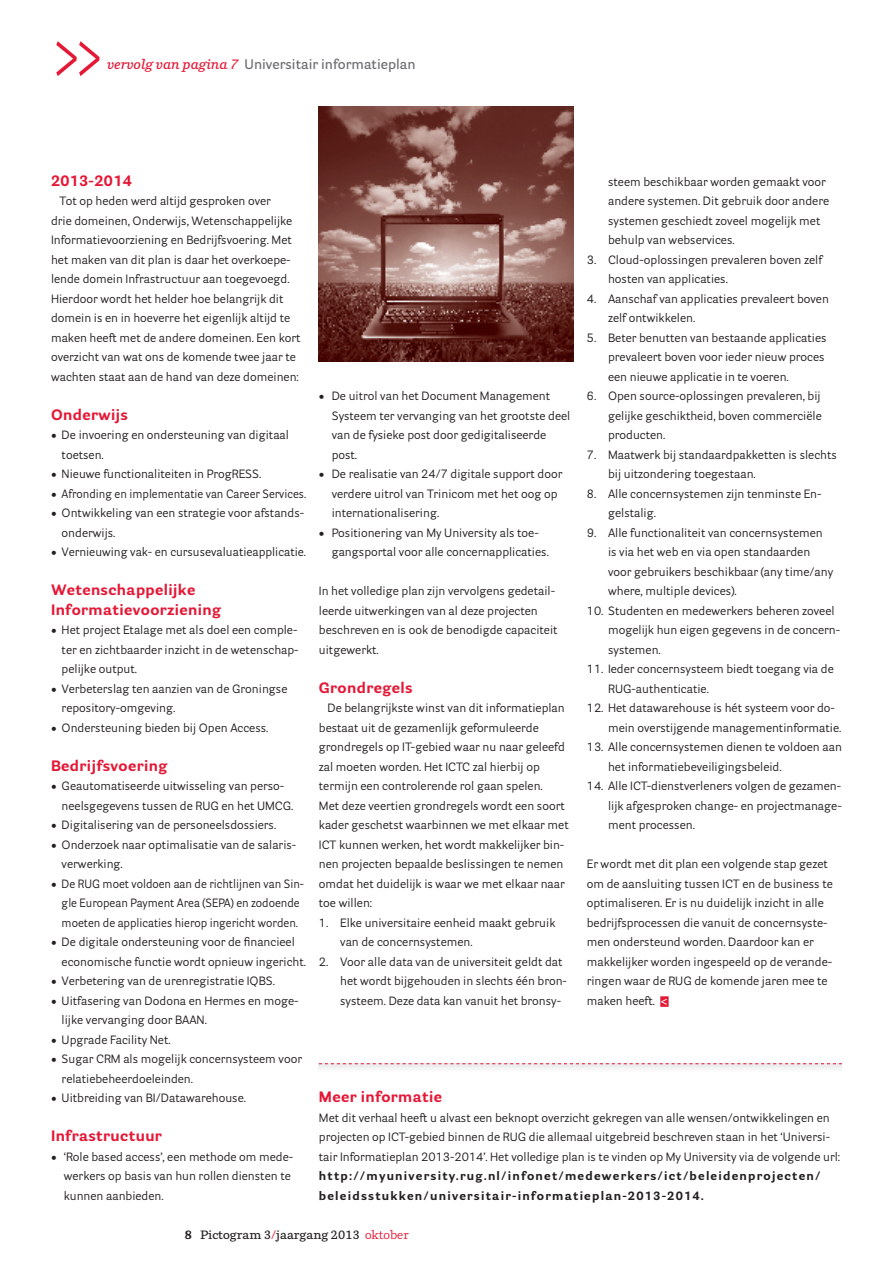
<style>
.page{position:relative;width:893px;height:1263px;background:#fff}
.page>*{position:absolute;margin:0;border:0;box-sizing:border-box;transform-origin:0 0}
.t1{font:72px "Parry";color:#e51836;scale:.7 1}
.t2{font:700 15px/19.5px "Parry Grotesque";letter-spacing:.025em;color:#e51836}
.t3{font:600 13.5px "Parry Grotesque";color:#6c6d70}
.t4{font:12px/19.5px "Parry Grotesque";color:#231f20}
.t5{font:700 12px/19.5px "Parry Grotesque";letter-spacing:.1em;color:#231f20}
.t6{font:600 12px "Parry";color:#231f20}
.s1{font-family:"Parry";font-style:italic;color:#e51836}
.s2{font-family:"Parry";font-weight:600;color:#fff}
.s3{font-weight:700}
.s4{color:#e51836}
.s5{font-weight:400;color:#e51836}
</style>
<div class="page">
<div style="left:660px;top:996px;width:9px;height:11px;background:#e51836"></div>
<div style="left:319px;top:1064px;width:523px;height:9px;background:#f4f5f5"></div>
<svg style="left:319px;top:1063px;width:523px;height:1px"></svg>
<img style="left:319px;top:106px;width:255px;height:255px">
<h1 class="t1" style="left:51px;top:14px;width:77px">&gt;&gt;</h1>
<p class="t3" style="left:107px;top:56px;width:310px"><span class="s1">vervolg van pagina 7</span> Universitair informatieplan</p>
<p class="t2" style="left:51px;top:170px;width:82px">2013-2014</p>
<p class="t4" style="left:51px;top:191px;width:251px;text-indent:9px">Tot op heden werd altijd gesproken over<br>drie domeinen, Onderwijs, Wetenschappelijke Informatievoorziening en Bedrijfsvoering. Met het maken van dit plan is daar het overkoepe&shy;lende domein Infrastructuur aan toegevoegd.<br>Hierdoor wordt het helder hoe belangrijk dit domein is en in hoeverre het eigenlijk altijd te maken heeft met de andere domeinen. Een kort overzicht van wat ons de komende twee jaar te wachten staat aan de hand van deze domeinen:</p>
<p class="t2" style="left:51px;top:404px;width:78px">Onderwijs</p>
<p class="t4" style="left:62px;top:425px;width:229px;text-indent:-11px">• De invoering en ondersteuning van digitaal toetsen.</p>
<p class="t4" style="left:51px;top:464px;width:212px">• Nieuwe functionaliteiten in ProgRESS.</p>
<p class="t4" style="left:51px;top:484px;width:257px">• Afronding en implementatie van Career Services.</p>
<p class="t4" style="left:62px;top:503px;width:244px;text-indent:-11px">• Ontwikkeling van een strategie voor afstands&shy;onderwijs.</p>
<p class="t4" style="left:51px;top:542px;width:257px">• Vernieuwing vak- en cursusevaluatieapplicatie.</p>
<p class="t2" style="left:51px;top:580px;width:172px">Wetenschappelijke<br>Informatievoorziening</p>
<p class="t4" style="left:62px;top:620px;width:239px;text-align:justify;text-indent:-11px">• Het project Etalage met als doel een comple&shy;ter en zichtbaarder inzicht in de wetenschap&shy;pelijke output.</p>
<p class="t4" style="left:62px;top:678px;width:227px;text-indent:-11px">• Verbeterslag ten aanzien van de Groningse repository-omgeving.</p>
<p class="t4" style="left:51px;top:717px;width:219px">• Ondersteuning bieden bij Open Access.</p>
<p class="t2" style="left:51px;top:755px;width:118px">Bedrijfsvoering</p>
<p class="t4" style="left:62px;top:776px;width:233px;text-indent:-11px">• Geautomatiseerde uitwisseling van perso&shy;neelsgegevens tussen de RUG en het UMCG.</p>
<p class="t4" style="left:51px;top:815px;width:227px">• Digitalisering van de personeelsdossiers.</p>
<p class="t4" style="left:62px;top:834px;width:236px;text-indent:-11px">• Onderzoek naar optimalisatie van de salaris&shy;verwerking.</p>
<p class="t4" style="left:51px;top:873px;width:255px;text-align:center">• De RUG moet voldoen aan de richtlijnen van Sin&shy;gle European Payment Area (SEPA) en zodoende moeten de applicaties hierop ingericht worden.</p>
<p class="t4" style="left:62px;top:932px;width:246px;text-indent:-11px">• De digitale ondersteuning voor de financieel economische functie wordt opnieuw ingericht.</p>
<p class="t4" style="left:51px;top:971px;width:226px">• Verbetering van de urenregistratie IQBS.</p>
<p class="t4" style="left:62px;top:990px;width:238px;text-indent:-11px">• Uitfasering van Dodona en Hermes en moge&shy;lijke vervanging door BAAN.</p>
<p class="t4" style="left:51px;top:1029px;width:121px">• Upgrade Facility Net.</p>
<p class="t4" style="left:62px;top:1049px;width:242px;text-indent:-11px">• Sugar CRM als mogelijk concernsysteem voor relatiebeheerdoeleinden.</p>
<p class="t4" style="left:51px;top:1088px;width:197px">• Uitbreiding van BI/Datawarehouse.</p>
<p class="t2" style="left:51px;top:1126px;width:112px">Infrastructuur</p>
<p class="t4" style="left:64px;top:1146px;width:231px;text-indent:-13px">• ‘Role based access’, een methode om mede&shy;werkers op basis van hun rollen diensten te kunnen aanbieden.</p>
<p class="t4" style="left:332px;top:386px;width:240px;text-indent:-13px">• De uitrol van het Document Management Systeem ter vervanging van het grootste deel van de fysieke post door gedigitaliseerde post.</p>
<p class="t4" style="left:332px;top:464px;width:232px;text-indent:-13px">• De realisatie van 24/7 digitale support door verdere uitrol van Trinicom met het oog op internationalisering.</p>
<p class="t4" style="left:332px;top:523px;width:219px;text-indent:-13px">• Positionering van My University als toe&shy;gangsportal voor alle concernapplicaties.</p>
<p class="t4" style="left:319px;top:581px;width:240px">In het volledige plan zijn vervolgens gedetail&shy;leerde uitwerkingen van al deze projecten beschreven en is ook de benodigde capaciteit uitgewerkt.</p>
<p class="t2" style="left:319px;top:677px;width:95px">Grondregels</p>
<p class="t4" style="left:319px;top:698px;width:251px;text-indent:9px">De belangrijkste winst van dit informatieplan bestaat uit de gezamenlijk geformuleerde grondregels op IT-gebied waar nu naar geleefd zal moeten worden. Het ICTC zal hierbij op termijn een controlerende rol gaan spelen.<br>Met deze veertien grondregels wordt een soort kader geschetst waarbinnen we met elkaar met ICT kunnen werken, het wordt makkelijker bin&shy;nen projecten bepaalde beslissingen te nemen omdat het duidelijk is waar we met elkaar naar toe willen:</p>
<p class="t4" style="left:340px;top:912px;width:217px;text-indent:-21px">1. Elke universitaire eenheid maakt gebruik van de concernsystemen.</p>
<p class="t4" style="left:340px;top:951px;width:228px;text-indent:-21px">2. Voor alle data van de universiteit geldt dat het wordt bijgehouden in slechts één bron&shy;systeem. Deze data kan vanuit het bronsy-</p>
<p class="t4" style="left:608px;top:172px;width:223px">steem beschikbaar worden gemaakt voor andere systemen. Dit gebruik door andere systemen geschiedt zoveel mogelijk met behulp van webservices.</p>
<p class="t4" style="left:608px;top:250px;width:216px;text-indent:-21px">3. Cloud-oplossingen prevaleren boven zelf hosten van applicaties.</p>
<p class="t4" style="left:608px;top:289px;width:222px;text-indent:-21px">4. Aanschaf van applicaties prevaleert boven zelf ontwikkelen.</p>
<p class="t4" style="left:608px;top:328px;width:220px;text-indent:-21px">5. Beter benutten van bestaande applicaties prevaleert boven voor ieder nieuw proces een nieuwe applicatie in te voeren.</p>
<p class="t4" style="left:608px;top:386px;width:215px;text-align:justify;text-indent:-21px">6. Open source-oplossingen prevaleren, bij gelijke geschiktheid, boven commerciële producten.</p>
<p class="t4" style="left:608px;top:445px;width:230px;text-indent:-21px">7. Maatwerk bij standaardpakketten is slechts bij uitzondering toegestaan.</p>
<p class="t4" style="left:608px;top:484px;width:215px;text-indent:-21px">8. Alle concernsystemen zijn tenminste En&shy;gelstalig.</p>
<p class="t4" style="left:608px;top:523px;width:227px;text-indent:-21px">9. Alle functionaliteit van concernsystemen is via het web en via open standaarden voor gebruikers beschikbaar (any time/any where, multiple devices).</p>
<p class="t4" style="left:608px;top:601px;width:234px;text-indent:-21px">10. Studenten en medewerkers beheren zoveel mogelijk hun eigen gegevens in de concern&shy;systemen.</p>
<p class="t4" style="left:608px;top:659px;width:227px;text-indent:-21px">11. Ieder concernsysteem biedt toegang via de<br>RUG-authenticatie.</p>
<p class="t4" style="left:608px;top:698px;width:235px;text-indent:-21px">12. Het datawarehouse is hét systeem voor do&shy;mein overstijgende managementinformatie.</p>
<p class="t4" style="left:608px;top:737px;width:235px;text-indent:-21px">13. Alle concernsystemen dienen te voldoen aan het informatiebeveiligingsbeleid.</p>
<p class="t4" style="left:608px;top:776px;width:235px;text-align:justify;text-indent:-21px">14. Alle ICT-dienstverleners volgen de gezamen&shy;lijk afgesproken change- en projectmanage&shy;ment processen.</p>
<p class="t4" style="left:587px;top:854px;width:247px">Er wordt met dit plan een volgende stap gezet om de aansluiting tussen ICT en de business te optimaliseren. Er is nu duidelijk inzicht in alle bedrijfsprocessen die vanuit de concernsyste&shy;men ondersteund worden. Daardoor kan er makkelijker worden ingespeeld op de verande&shy;ringen waar de RUG de komende jaren mee te maken heeft. <span class="s2">&lt;</span></p>
<p class="t2" style="left:319px;top:1087px;width:125px">Meer informatie</p>
<p class="t4" style="left:319px;top:1107px;width:523px">Met dit verhaal heeft u alvast een beknopt overzicht gekregen van alle wensen/ontwikkelingen en projecten op ICT-gebied binnen de RUG die allemaal uitgebreid beschreven staan in het ‘Universi&shy;tair Informatieplan 2013-2014’. Het volledige plan is te vinden op My University via de volgende url:</p>
<p class="t5" style="left:319px;top:1166px;width:503px">http://myuniversity.rug.nl/infonet/medewerkers/ict/beleidenprojecten/ beleidsstukken/universitair-informatieplan-2013-2014.</p>
<p class="t6" style="left:185px;top:1227px;width:225px"><span class="s3">8</span> Pictogram 3<span class="s4">/</span>jaargang 2013 <span class="s5">oktober</span></p>
</div>
